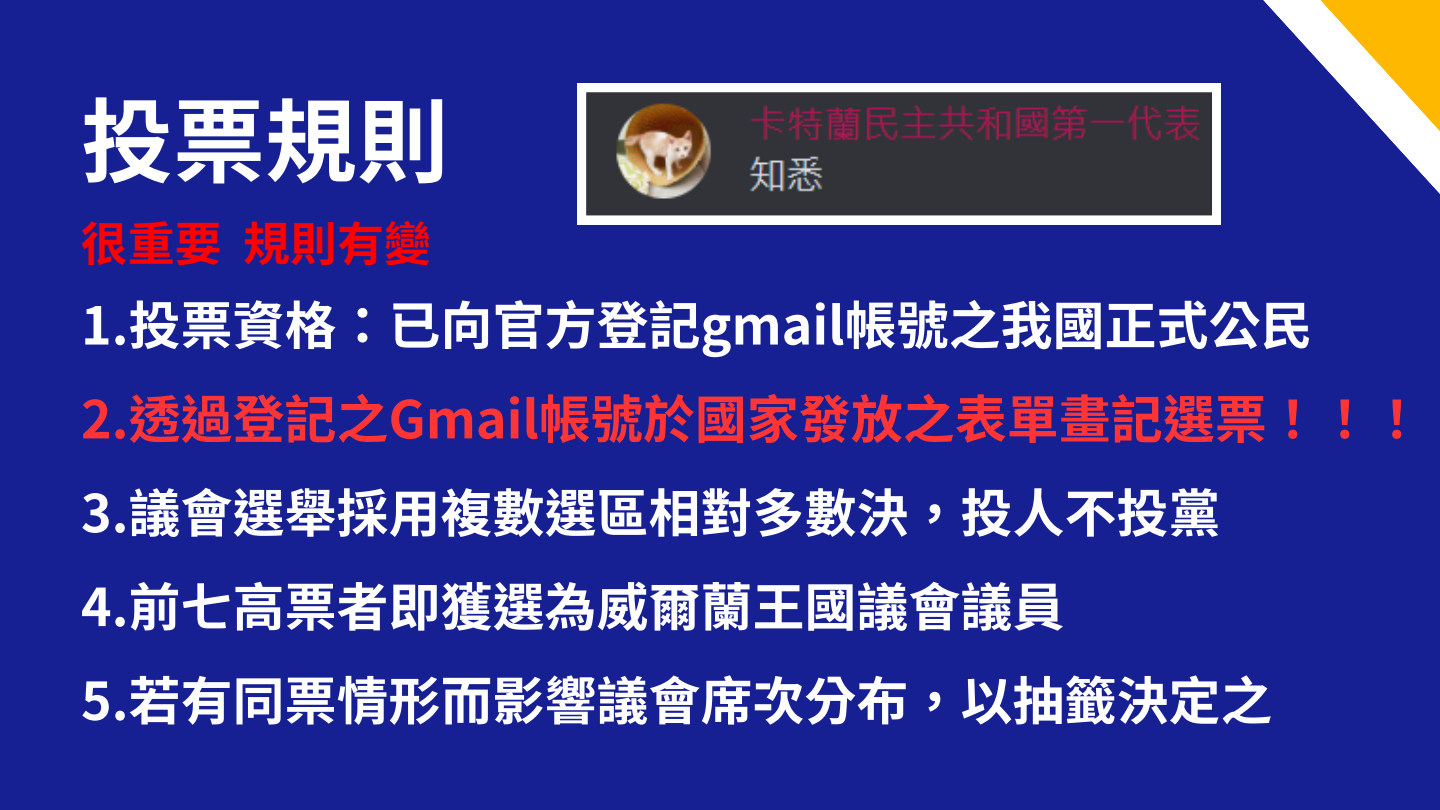
<style>
.page{position:relative;width:1440px;height:810px;background:#172093}
.page>*{position:absolute;margin:0;border:0;box-sizing:border-box;transform-origin:0 0}
.t1{font:700 92px "Noto Sans TC";color:#fff}
.t2{font:700 52px "Noto Sans TC";color:#fff}
.t3{font:700 52px "Noto Sans TC";color:#ff3535}
.t4{font:700 47px "Noto Sans TC";color:#f00}
</style>
<div class="page">
<svg style="left:1263px;top:0;width:177px;height:194px"></svg>
<svg style="left:1293px;top:0;width:147px;height:150px"></svg>
<svg style="left:577px;top:83px;width:644px;height:141px;background:#5f585b"></svg>
<p class="t1" style="left:81px;top:69px;width:369px">投票規則</p>
<p class="t4" style="left:81px;top:206px;width:352px">很重要規則有變</p>
<p class="t2" style="left:81px;top:284px;width:1226px">1.投票資格：已向官方登記gmail帳號之我國正式公民</p>
<p class="t3" style="left:81px;top:378px;width:1343px">2.透過登記之Gmail帳號於國家發放之表單畫記選票！！！</p>
<p class="t2" style="left:81px;top:472px;width:1141px">3.議會選舉採用複數選區相對多數決，投人不投黨</p>
<p class="t2" style="left:81px;top:566px;width:985px">4.前七高票者即獲選為威爾蘭王國議會議員</p>
<p class="t2" style="left:81px;top:660px;width:1193px">5.若有同票情形而影響議會席次分布，以抽籤決定之</p>
</div>
